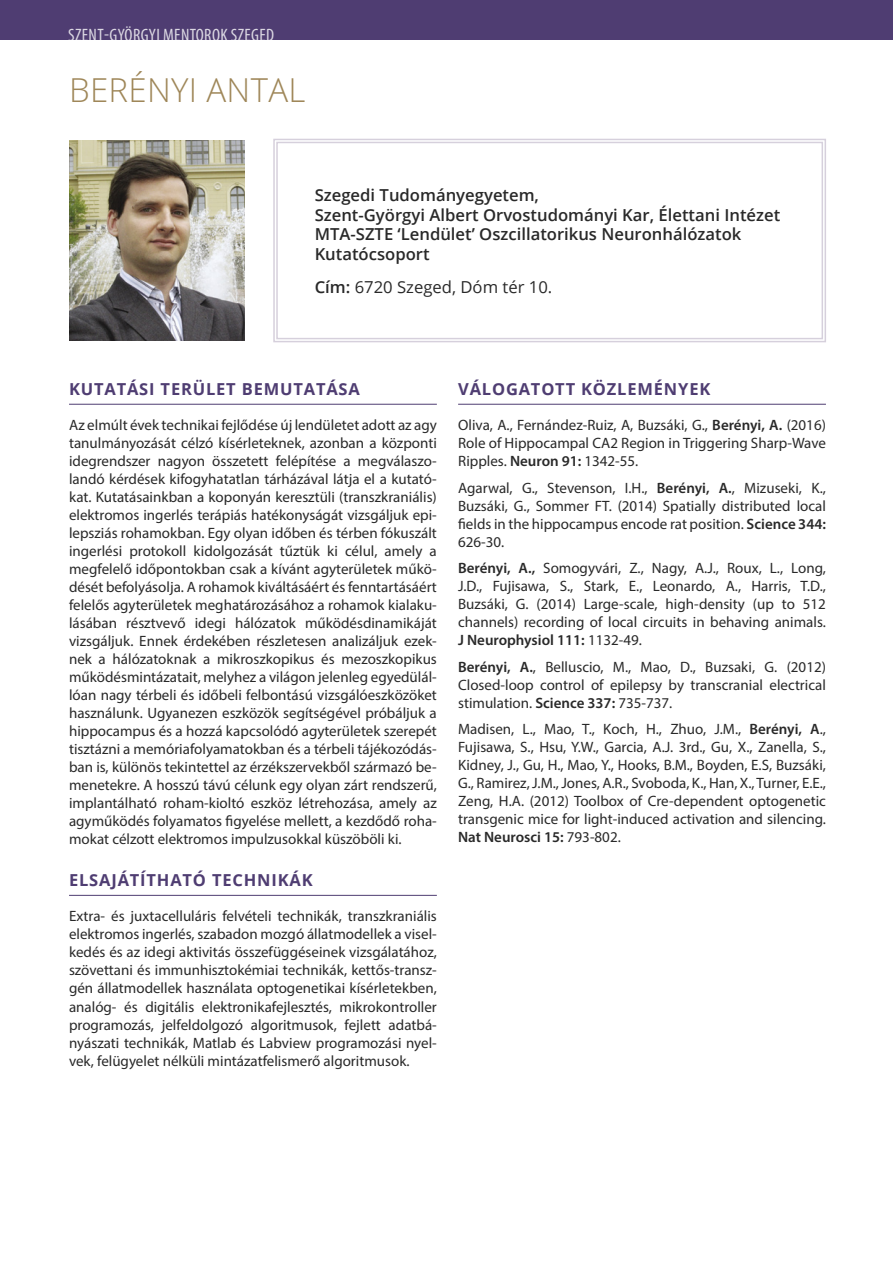
<style>
.page{position:relative;width:893px;height:1263px;background:#fff}
.page>*{position:absolute;margin:0;border:0;box-sizing:border-box;transform-origin:0 0}
.Név_M{font:300 33px "Open Sans";letter-spacing:.01em;color:#9f8759}
.t1{font:condensed 18px "Myriad Pro";letter-spacing:.02em;color:#fff}
.Affiliáció1_M{font:600 16.5px/19.8px "Open Sans";color:#292929}
.alcím1_M{font:700 16.5px "Open Sans";letter-spacing:.05em;color:#4f3d72}
.Affiliáció2_M{font:16.5px "Open Sans";color:#292929}
.body1_M{font:15px/18px "Myriad Pro";color:#292929;text-align:justify}
.Közlemények_M{font:15px/18px "Myriad Pro";color:#292929;text-align:justify}
.s1{font-weight:600}
</style>
<div class="page">
<div style="left:0;top:0;width:893px;height:40px;background:#4f3d72"></div>
<svg style="left:273px;top:138px;width:553px;height:205px"></svg>
<div style="left:276px;top:142px;width:547px;height:197px;border:1px solid #d6d0dc"></div>
<img style="left:69px;top:141px;width:176px;height:199px">
<hr style="left:69px;top:404px;width:368px;height:1px;background:#4f3d72">
<hr style="left:69px;top:895px;width:368px;height:1px;background:#4f3d72">
<hr style="left:458px;top:404px;width:368px;height:1px;background:#4f3d72">
<p class="t1" style="left:68px;top:24px;width:207px">SZENT-GYÖRGYI MENTOROK SZEGED</p>
<p class="Név_M" style="left:69px;top:67px;width:238px">BERÉNYI ANTAL</p>
<p class="Affiliáció1_M" style="left:315px;top:185px;width:467px">Szegedi Tudományegyetem,<br>Szent-Györgyi Albert Orvostudományi Kar, Élettani Intézet MTA-SZTE ‘Lendület’ Oszcillatorikus Neuronhálózatok Kutatócsoport</p>
<p class="Affiliáció2_M" style="left:315px;top:275px;width:239px"><span class="s1">Cím:</span> 6720 Szeged, Dóm tér 10.</p>
<p class="alcím1_M" style="left:69px;top:378px;width:292px">KUTATÁSI TERÜLET BEMUTATÁSA</p>
<p class="body1_M" style="left:69px;top:416px;width:369px">Az elmúlt évek technikai fejlődése új lendületet adott az agy tanulmányozását célzó kísérleteknek, azonban a központi idegrendszer nagyon összetett felépítése a megválaszo&shy;landó kérdések kifogyhatatlan tárházával látja el a kutató&shy;kat. Kutatásainkban a koponyán keresztüli (transzkraniális) elektromos ingerlés terápiás hatékonyságát vizsgáljuk epi&shy;lepsziás rohamokban. Egy olyan időben és térben fókuszált ingerlési protokoll kidolgozását tűztük ki célul, amely a megfelelő időpontokban csak a kívánt agyterületek műkö&shy;dését befolyásolja. A rohamok kiváltásáért és fenntartásáért felelős agyterületek meghatározásához a rohamok kialaku&shy;lásában résztvevő idegi hálózatok működésdinamikáját vizsgáljuk. Ennek érdekében részletesen analizáljuk ezek&shy;nek a hálózatoknak a mikroszkopikus és mezoszkopikus működésmintázatait, melyhez a világon jelenleg egyedülál&shy;lóan nagy térbeli és időbeli felbontású vizsgálóeszközöket használunk. Ugyanezen eszközök segítségével próbáljuk a hippocampus és a hozzá kapcsolódó agyterületek szerepét tisztázni a memóriafolyamatokban és a térbeli tájékozódás&shy;ban is, különös tekintettel az érzékszervekből származó be&shy;menetekre. A hosszú távú célunk egy olyan zárt rendszerű, implantálható roham-kioltó eszköz létrehozása, amely az agyműködés folyamatos figyelése mellett, a kezdődő roha&shy;mokat célzott elektromos impulzusokkal küszöböli ki.</p>
<p class="alcím1_M" style="left:69px;top:869px;width:245px">ELSAJÁTÍTHATÓ TECHNIKÁK</p>
<p class="body1_M" style="left:69px;top:907px;width:369px">Extra- és juxtacelluláris felvételi technikák, transzkraniális elektromos ingerlés, szabadon mozgó állatmodellek a visel&shy;kedés és az idegi aktivitás összefüggéseinek vizsgálatához, szövettani és immunhisztokémiai technikák, kettős-transz&shy;gén állatmodellek használata optogenetikai kísérletekben, analóg- és digitális elektronikafejlesztés, mikrokontroller programozás, jelfeldolgozó algoritmusok, fejlett adatbá&shy;nyászati technikák, Matlab és Labview programozási nyel&shy;vek, felügyelet nélküli mintázatfelismerő algoritmusok.</p>
<p class="alcím1_M" style="left:458px;top:378px;width:254px">VÁLOGATOTT KÖZLEMÉNYEK</p>
<p class="Közlemények_M" style="left:458px;top:416px;width:369px">Oliva, A., Fernández-Ruiz, A, Buzsáki, G., <span class="s1">Berényi, A.</span> (2016)<br>Role of Hippocampal CA2 Region in Triggering Sharp-Wave Ripples. <span class="s1">Neuron 91:</span> 1342-55.</p>
<p class="Közlemények_M" style="left:458px;top:479px;width:369px">Agarwal, G., Stevenson, I.H., <span class="s1">Berényi, A.</span>, Mizuseki, K., Buzsáki, G., Sommer FT. (2014) Spatially distributed local fields in the hippocampus encode rat position. <span class="s1">Science 344:<br></span>626-30.</p>
<p class="Közlemények_M" style="left:458px;top:559px;width:369px"><span class="s1">Berényi, A.,</span> Somogyvári, Z., Nagy, A.J., Roux, L., Long, J.D., Fujisawa, S., Stark, E., Leonardo, A., Harris, T.D., Buzsáki, G. (2014) Large-scale, high-density (up to 512 channels) recording of local circuits in behaving animals.<br><span class="s1">J Neurophysiol 111:</span> 1132-49.</p>
<p class="Közlemények_M" style="left:458px;top:658px;width:369px"><span class="s1">Berényi, A.</span>, Belluscio, M., Mao, D., Buzsaki, G. (2012)<br>Closed-loop control of epilepsy by transcranial electrical stimulation. <span class="s1">Science 337:</span> 735-737.</p>
<p class="Közlemények_M" style="left:458px;top:720px;width:369px">Madisen, L., Mao, T., Koch, H., Zhuo, J.M., <span class="s1">Berényi, A</span>., Fujisawa, S., Hsu, Y.W., Garcia, A.J. 3rd., Gu, X., Zanella, S., Kidney, J., Gu, H., Mao, Y., Hooks, B.M., Boyden, E.S, Buzsáki, G., Ramirez, J.M., Jones, A.R., Svoboda, K., Han, X., Turner, E.E., Zeng, H.A. (2012) Toolbox of Cre-dependent optogenetic transgenic mice for light-induced activation and silencing.<br><span class="s1">Nat Neurosci 15:</span> 793-802.</p>
</div>
